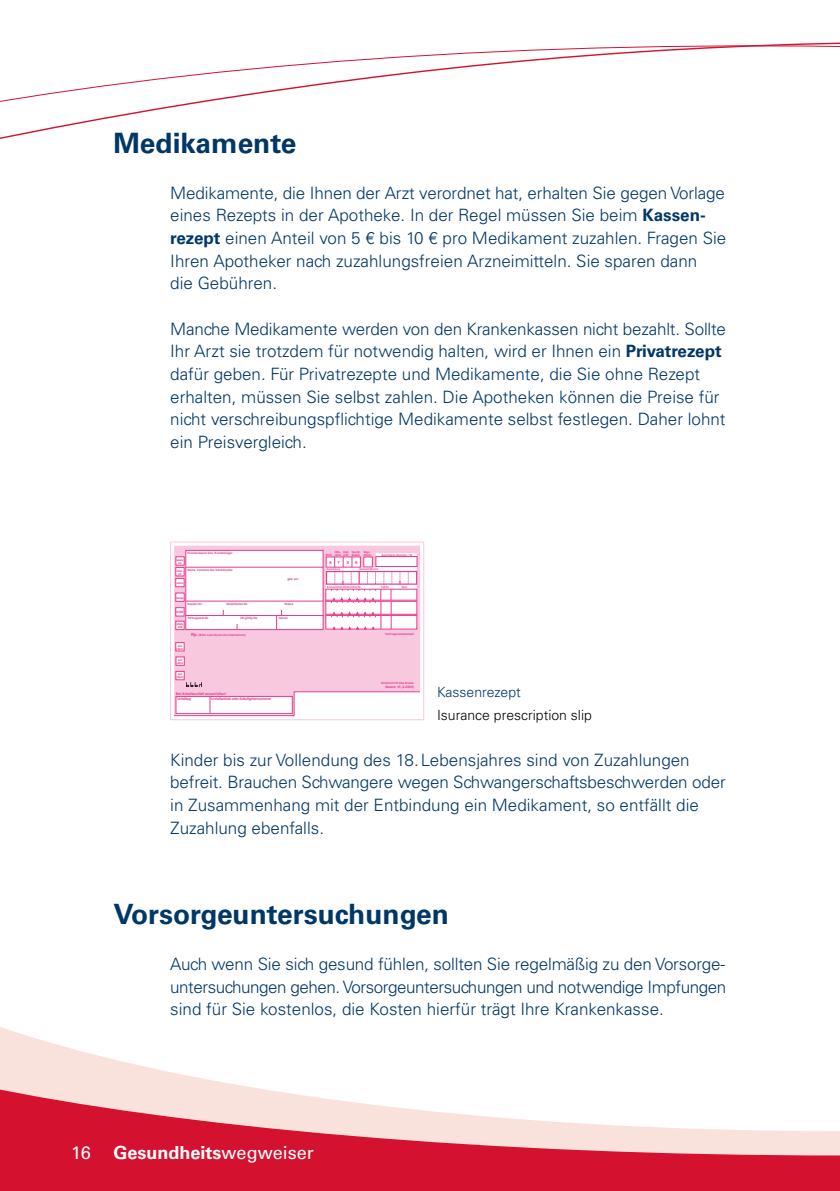
<style>
.page{position:relative;width:840px;height:1191px;background:#fff}
.page>*{position:absolute;margin:0;border:0;box-sizing:border-box;transform-origin:0 0}
.t1{font:700 28px "Univers";color:#003767}
.t2{font:700 18px "Univers";color:#fff}
.t3{font:18px "Univers";color:#fff}
.t4{font:300 17px/22.6px "Univers";color:#003767}
.t5{font:300 14px "Univers";color:#000}
.t6{font:300 14px "Univers";color:#003767}
.t7{font:700 4.2px "Helvetica";color:#e93a8d}
.t8{font:700 3.6px "Helvetica";letter-spacing:-.05em;color:#e93a8d}
.t9{font:700 3.6px "Helvetica";color:#e93a8d}
.t10{font:700 3.2px "Helvetica";color:#e93a8d}
.t11{font:700 3.2px "Helvetica";color:#e93a8d;scale:.9 1}
.t12{font:700 3px/3px "Helvetica";letter-spacing:-.025em;color:#e93a8d;text-align:center}
.t13{font:700 3px "Helvetica";color:#e93a8d}
.t14{font:700 3px/3px "Helvetica";letter-spacing:-.025em;color:#e93a8d;text-align:center;scale:.9 1}
.t15{font:700 3px/3px "Helvetica";letter-spacing:-.075em;color:#e93a8d;text-align:center;scale:.75 1}
.t16{font:700 2.8px "Helvetica";color:#e93a8d}
.t17{font:700 2.8px/3px "Helvetica";letter-spacing:-.05em;color:#e93a8d}
.t18{font:700 2.8px "Helvetica";letter-spacing:-.1em;color:#e93a8d;scale:.75 1}
.t19{font:700 2.6px/3px "Helvetica";letter-spacing:-.1em;color:#e93a8d;text-align:center}
.s1{font-weight:700}
.s2{font-size:4.2px}
.s3{font-weight:400}
</style>
<div class="page">
<svg style="left:0;top:1027px;width:243px;height:59px"></svg>
<svg style="left:839px;top:1131px;width:1px;height:60px"></svg>
<svg style="left:0;top:1086px;width:839px;height:105px;fill:#d51130"></svg>
<svg style="left:0;top:42px;width:839px;height:97px"></svg>
<svg style="left:174px;top:545px;width:246px;height:137px;fill:#f8c8df"></svg>
<div style="left:175px;top:642px;width:9px;height:9px;border:1px solid #e93a8d"></div>
<div style="left:175px;top:656px;width:9px;height:9px;border:1px solid #e93a8d"></div>
<div style="left:175px;top:671px;width:9px;height:9px;border:1px solid #e93a8d"></div>
<hr style="left:185px;top:567px;width:138px;height:1px;background:#e93a8d">
<hr style="left:185px;top:601px;width:138px;height:1px;background:#e93a8d">
<hr style="left:185px;top:615px;width:138px;height:1px;background:#e93a8d">
<svg style="left:276px;top:610px;width:6px;height:18px"></svg>
<div style="left:175px;top:607px;width:9px;height:9px;border:1px solid #e93a8d"></div>
<div style="left:375px;top:556px;width:42px;height:11px;border:1px solid #e93a8d"></div>
<div style="left:326px;top:571px;width:91px;height:14px;border:1px solid #e93a8d"></div>
<div style="left:325px;top:589px;width:92px;height:40px;border:1px solid #e93a8d"></div>
<hr style="left:325px;top:600px;width:91px;height:1px;background:#e93a8d">
<hr style="left:325px;top:601px;width:91px;height:1px;background:#e93a8d">
<hr style="left:326px;top:614px;width:90px;height:1px;background:#e93a8d">
<hr style="left:326px;top:615px;width:90px;height:1px;background:#e93a8d">
<svg style="left:407px;top:571px;width:1px;height:13px"></svg>
<svg style="left:399px;top:571px;width:1px;height:13px"></svg>
<svg style="left:390px;top:571px;width:2px;height:58px"></svg>
<div style="left:185px;top:550px;width:138px;height:80px;border:1px solid #e93a8d"></div>
<div style="left:175px;top:592px;width:9px;height:9px;border:1px solid #e93a8d"></div>
<div style="left:175px;top:578px;width:9px;height:9px;border:1px solid #e93a8d"></div>
<div style="left:175px;top:567px;width:9px;height:9px;border:1px solid #e93a8d"></div>
<div style="left:175px;top:556px;width:9px;height:9px;border:1px solid #e93a8d"></div>
<svg style="left:174px;top:682px;width:246px;height:34px"></svg>
<div style="left:175px;top:621px;width:9px;height:9px;border:1px solid #e93a8d"></div>
<svg style="left:331px;top:557px;width:53px;height:73px"></svg>
<div style="left:170px;top:542px;width:254px;height:178px;border:1px solid #f8c8df"></div>
<h1 class="t1" style="left:113px;top:127px;width:184px">Medikamente</h1>
<p class="t4" style="left:170px;top:181px;width:557px">Medikamente, die Ihnen der Arzt verordnet hat, erhalten Sie gegen Vorlage eines Rezepts in der Apotheke. In der Regel müssen Sie beim <span class="s1">Kassen&shy;rezept</span> einen Anteil von 5 € bis 10 € pro Medikament zuzahlen. Fragen Sie Ihren Apotheker nach zuzahlungsfreien Arzneimitteln. Sie sparen dann<br>die Gebühren.</p>
<p class="t4" style="left:170px;top:317px;width:557px">Manche Medikamente werden von den Krankenkassen nicht bezahlt. Sollte Ihr Arzt sie trotzdem für notwendig halten, wird er Ihnen ein <span class="s1">Privatrezept </span>dafür geben. Für Privatrezepte und Medikamente, die Sie ohne Rezept erhalten, müssen Sie selbst zahlen. Die Apotheken können die Preise für nicht verschreibungspflichtige Medikamente selbst festlegen. Daher lohnt ein Preisvergleich.</p>
<p class="t12" style="left:187px;top:551px;width:46px">Krankenkasse bzw. Kostenträger</p>
<p class="t19" style="left:176px;top:558px;width:9px">Gebühr frei</p>
<p class="t14" style="left:176px;top:569px;width:9px">Geb.- pfl.</p>
<p class="t14" style="left:176px;top:581px;width:9px">noctu</p>
<p class="t18" style="left:176px;top:595px;width:11px">Sonstige</p>
<p class="t15" style="left:176px;top:623px;width:11px">Arbeits&shy;unfall</p>
<p class="t12" style="left:187px;top:568px;width:47px">Name, Vorname des Versicherten</p>
<p class="t12" style="left:287px;top:577px;width:12px">geb. am</p>
<p class="t12" style="left:187px;top:602px;width:17px">Kassen-Nr.</p>
<p class="t12" style="left:226px;top:602px;width:23px">Versicherten-Nr.</p>
<p class="t12" style="left:284px;top:602px;width:10px">Status</p>
<p class="t12" style="left:187px;top:616px;width:23px">Vertragsarzt-Nr.</p>
<p class="t12" style="left:240px;top:616px;width:19px">VK gültig bis</p>
<p class="t12" style="left:279px;top:616px;width:11px">Datum</p>
<p class="t11" style="left:176px;top:609px;width:9px">Unfall</p>
<p class="t13" style="left:191px;top:633px;width:56px"><span class="s2">Rp.</span> (Bitte Leerräume durchstreichen)</p>
<p class="t12" style="left:176px;top:644px;width:9px">aut idem</p>
<p class="t12" style="left:176px;top:658px;width:9px">aut idem</p>
<p class="t12" style="left:176px;top:672px;width:9px">aut idem</p>
<p class="t9" style="left:176px;top:690px;width:52px">Bei Arbeitsunfall auszufüllen!</p>
<p class="t8" style="left:177px;top:696px;width:15px">Unfalltag</p>
<p class="t8" style="left:211px;top:696px;width:61px">Unfallbetrieb oder Arbeitgebernummer</p>
<p class="t12" style="left:326px;top:554px;width:8px">BVG</p>
<p class="t17" style="left:334px;top:550px;width:8px">Hilfs&shy;mittel</p>
<p class="t17" style="left:343px;top:550px;width:8px">Impf&shy;stoff</p>
<p class="t17" style="left:352px;top:550px;width:10px">Spr.-St.<br>Bedarf</p>
<p class="t17" style="left:363px;top:550px;width:9px">Begr.-<br>Pflicht</p>
<p class="t7" style="left:329px;top:559px;width:4px">6</p>
<p class="t7" style="left:337px;top:559px;width:4px">7</p>
<p class="t7" style="left:346px;top:559px;width:4px">8</p>
<p class="t7" style="left:355px;top:559px;width:4px">9</p>
<p class="t16" style="left:381px;top:552px;width:32px">Apotheken-Nummer / IK</p>
<p class="t16" style="left:359px;top:567px;width:20px">Gesamt-Brutto</p>
<p class="t16" style="left:326px;top:585px;width:36px">Arzneimittel-/Hilfsmittel-Nr.</p>
<p class="t16" style="left:381px;top:585px;width:10px">Faktor</p>
<p class="t16" style="left:401px;top:585px;width:7px">Taxe</p>
<p class="t16" style="left:326px;top:567px;width:15px">Zuzahlung</p>
<p class="t13" style="left:385px;top:631px;width:30px">Vertragsarztstempel</p>
<p class="t13" style="left:381px;top:680px;width:34px">Unterschrift des Arztes</p>
<p class="t10" style="left:385px;top:685px;width:30px">Muster 16 (4.2002)</p>
<p class="t6" style="left:437px;top:684px;width:85px">Kassenrezept</p>
<p class="t5" style="left:437px;top:706px;width:156px">Isurance prescription slip</p>
<p class="t4" style="left:170px;top:748px;width:556px">Kinder bis zur Vollendung des 18.Lebensjahres sind von Zuzahlungen befreit. Brauchen Schwangere wegen Schwangerschaftsbeschwerden oder in Zusammenhang mit der Entbindung ein Medikament, so entfällt die Zuzahlung ebenfalls.</p>
<h1 class="t1" style="left:113px;top:898px;width:337px">Vorsorgeuntersuchungen</h1>
<p class="t4" style="left:170px;top:952px;width:557px;text-align:justify">Auch wenn Sie sich gesund fühlen, sollten Sie regelmäßig zu den Vorsorge&shy;untersuchungen gehen. Vorsorgeuntersuchungen und notwendige Impfungen sind für Sie kostenlos, die Kosten hierfür trägt Ihre Krankenkasse.</p>
<p class="t3" style="left:71px;top:1141px;width:21px">16</p>
<p class="t2" style="left:113px;top:1141px;width:202px">Gesundheits<span class="s3">wegweiser</span></p>
</div>
